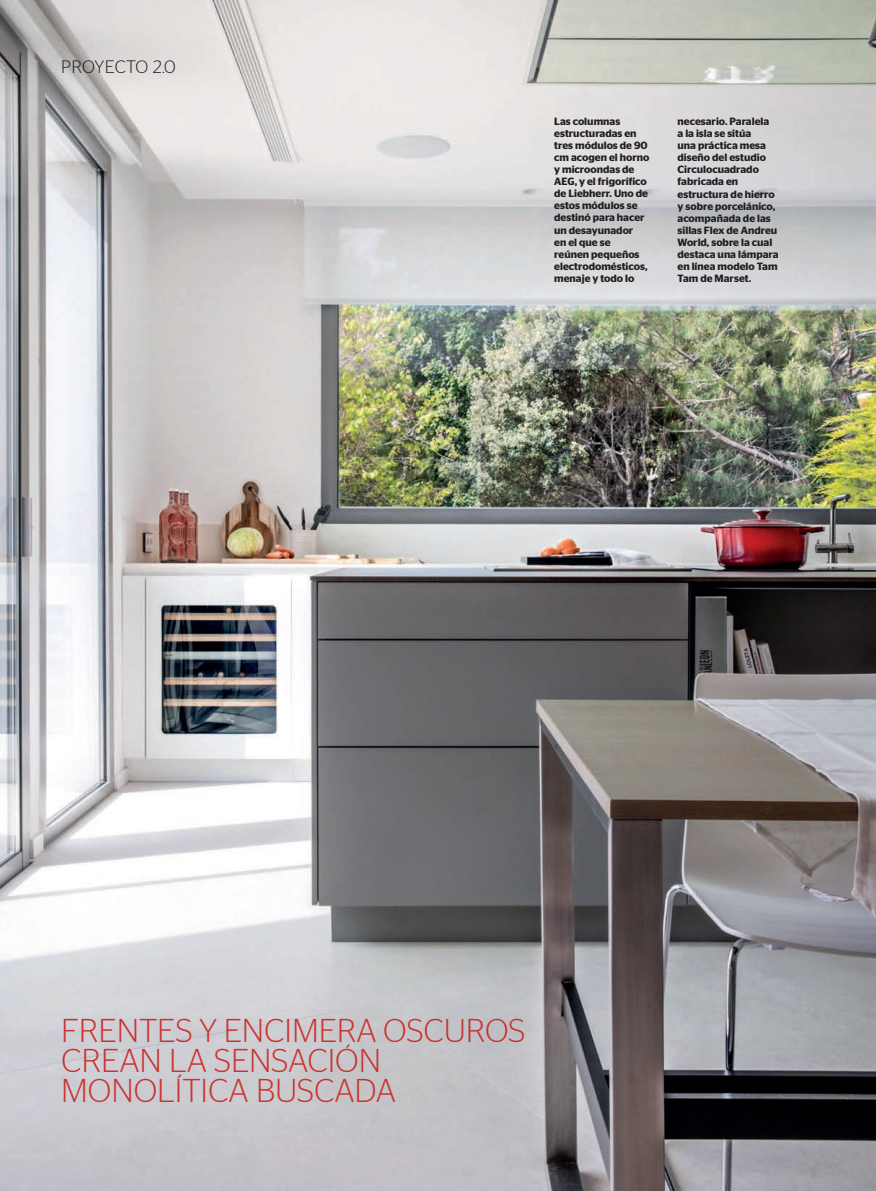
<style>
.page{position:relative;width:876px;height:1191px;background:#fff}
.page>*{position:absolute;margin:0;border:0;box-sizing:border-box;transform-origin:0 0}
.t1{font:300 33px/30px "Stag Sans";color:#cb322e}
.t2{font:300 18px "Stag Sans";letter-spacing:.005em;color:#231f20}
.t3{font:600 10.5px/12px "Stag Sans";color:#231f20}
</style>
<div class="page">
<img style="left:0;top:0;width:876px;height:1191px">
<h2 class="t2" style="left:61px;top:57px;width:116px">PROYECTO 2.0</h2>
<p class="t3" style="left:554px;top:116px;width:97px">Las columnas estructuradas en tres módulos de 90 cm acogen el horno y microondas de<br>AEG, y el frigorífico de Liebherr. Uno de estos módulos se destinó para hacer un desayunador<br>en el que se<br>reúnen pequeños electrodomésticos, menaje y todo lo</p>
<p class="t3" style="left:677px;top:116px;width:103px">necesario. Paralela<br>a la isla se sitúa<br>una práctica mesa diseño del estudio<br>Circulocuadrado fabricada en estructura de hierro y sobre porcelánico, acompañada de las sillas Flex de Andreu<br>World, sobre la cual destaca una lámpara en línea modelo Tam<br>Tam de Marset.</p>
<h1 class="t1" style="left:61px;top:1014px;width:466px">FRENTES Y ENCIMERA OSCUROS<br>CREAN LA SENSACIÓN<br>MONOLÍTICA BUSCADA</h1>
</div>
